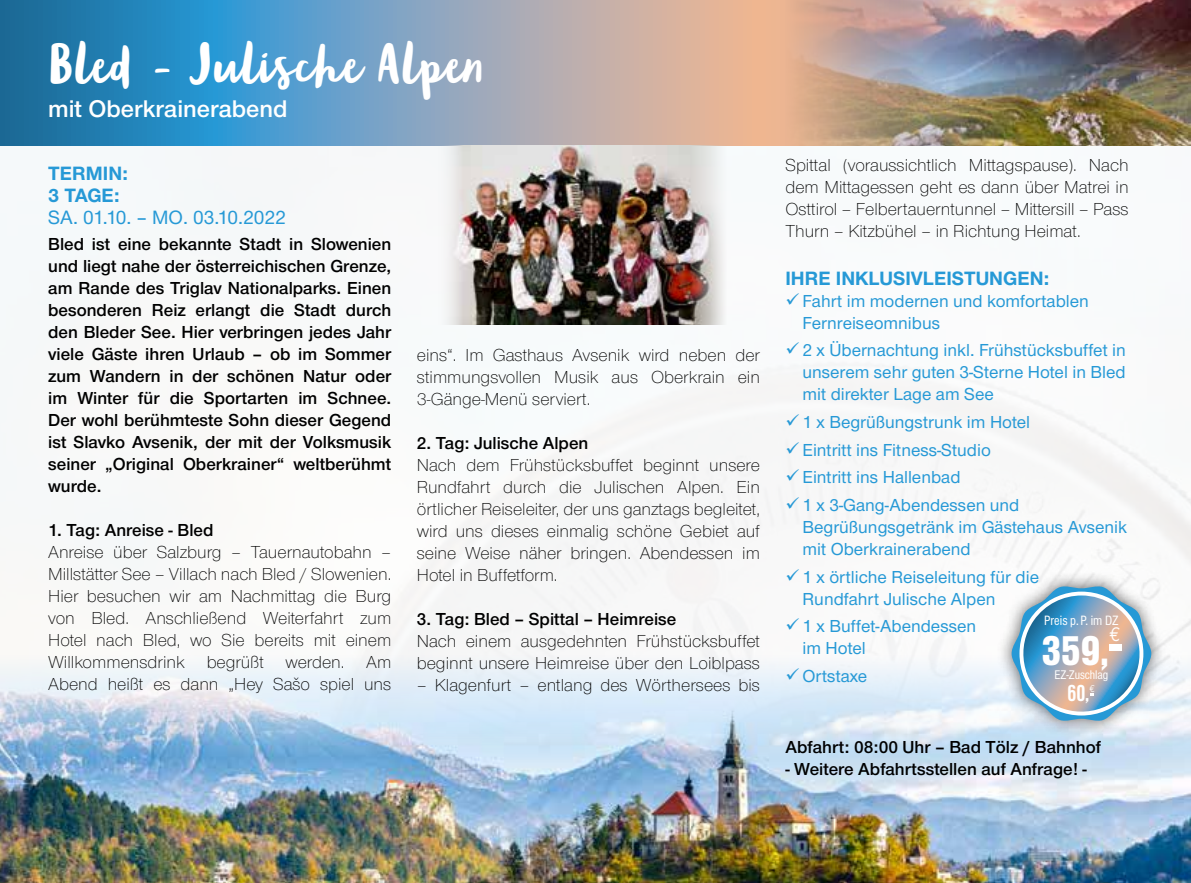
<style>
.page{position:relative;width:1191px;height:883px;background:#f8f9f9}
.page>*{position:absolute;margin:0;border:0;box-sizing:border-box;transform-origin:0 0}
.t1{font:44px "Blog Script W00";color:#fff}
.t2{font:900 condensed 44px "Nimbus Sans T";color:#fff;scale:.92 1}
.t3{font:600 25px "Nimbus Sans Novus T";color:#fff}
.t4{font:700 condensed 24px "Nimbus Sans T";color:#fff;scale:.92 1}
.t5{font:700 20px/22px "Nimbus Sans Novus T";color:#2699d6}
.t6{font:500 20px "Nimbus Sans Novus T";color:#2699d6}
.t7{font:20px "Euro Mono";color:#fff;scale:.92 1}
.t8{font:300 18px/22px "Nimbus Sans Novus T";color:#000;text-align:justify}
.t9{font:600 18px/22px "Nimbus Sans Novus T";color:#000;text-align:justify}
.t10{font:500 18px/22px "Nimbus Sans Novus T";color:#2699d6}
.t11{font:condensed 14px "Nimbus Sans T";color:#fff}
.t12{font:condensed 13px "Nimbus Sans T";letter-spacing:-.005em;color:#fff}
.t13{font:10px "Euro Mono";color:#fff;scale:.92 1}
</style>
<div class="page">
<img style="left:0;top:656px;width:1191px;height:227px">
<svg style="left:0;top:0;width:785px;height:145px;background:#7b9db5"></svg>
<img style="left:785px;top:0;width:406px;height:145px">
<img style="left:450px;top:146px;width:273px;height:178px">
<div style="left:996px;top:571px;width:170px;height:165px;background:#000;opacity:.6"></div>
<svg style="left:1011px;top:585px;width:140px;height:137px"></svg>
<svg style="left:786px;top:668px;width:13px;height:12px"></svg>
<h1 class="t1" style="left:48px;top:40px;width:439px">Bled – Julische Alpen</h1>
<h2 class="t3" style="left:48px;top:94px;width:241px">mit Oberkrainerabend</h2>
<p class="t5" style="left:48px;top:162px;width:81px">TERMIN:<br>3 TAGE:</p>
<p class="t6" style="left:48px;top:205px;width:239px">SA. 01.10. – MO. 03.10.2022</p>
<p class="t9" style="left:48px;top:233px;width:345px">Bled ist eine bekannte Stadt in Slowenien und liegt nahe der österreichischen Grenze, am Rande des Triglav Nationalparks. Einen besonderen Reiz erlangt die Stadt durch den Bleder See. Hier verbringen jedes Jahr viele Gäste ihren Urlaub – ob im Sommer zum Wandern in der schönen Natur oder im Winter für die Sportarten im Schnee.<br>Der wohl berühmteste Sohn dieser Gegend ist Slavko Avsenik, der mit der Volksmusik seiner „Original Oberkrainer“ weltberühmt wurde.</p>
<p class="t9" style="left:48px;top:519px;width:167px">1. Tag: Anreise - Bled</p>
<p class="t8" style="left:48px;top:541px;width:345px">Anreise über Salzburg – Tauernautobahn – Millstätter See – Villach nach Bled / Slowenien.<br>Hier besuchen wir am Nachmittag die Burg von Bled. Anschließend Weiterfahrt zum Hotel nach Bled, wo Sie bereits mit einem Willkommensdrink begrüßt werden. Am Abend heißt es dann „Hey Sašo spiel uns</p>
<p class="t8" style="left:417px;top:344px;width:345px">eins“. Im Gasthaus Avsenik wird neben der stimmungsvollen Musik aus Oberkrain ein 3-Gänge-Menü serviert.</p>
<p class="t9" style="left:417px;top:432px;width:173px">2. Tag: Julische Alpen</p>
<p class="t8" style="left:417px;top:454px;width:345px">Nach dem Frühstücksbuffet beginnt unsere Rundfahrt durch die Julischen Alpen. Ein örtlicher Reiseleiter, der uns ganztags begleitet, wird uns dieses einmalig schöne Gebiet auf seine Weise näher bringen. Abendessen im Hotel in Buffetform.</p>
<p class="t9" style="left:417px;top:608px;width:261px">3. Tag: Bled – Spittal – Heimreise</p>
<p class="t8" style="left:417px;top:630px;width:344px">Nach einem ausgedehnten Frühstücksbuffet beginnt unsere Heimreise über den Loiblpass</p>
<p class="t8" style="left:417px;top:674px;width:344px">– Klagenfurt – entlang des Wörthersees bis</p>
<p class="t8" style="left:785px;top:154px;width:345px">Spittal (voraussichtlich Mittagspause). Nach dem Mittagessen geht es dann über Matrei in Osttirol – Felbertauerntunnel – Mittersill – Pass Thurn – Kitzbühel – in Richtung Heimat.</p>
<p class="t5" style="left:785px;top:266px;width:265px">IHRE INKLUSIVLEISTUNGEN:</p>
<p class="t10" style="left:802px;top:289px;width:288px">Fahrt im modernen und komfortablen<br>Fernreiseomnibus</p>
<p class="t10" style="left:802px;top:339px;width:325px;text-align:justify">2 x Übernachtung inkl. Frühstücksbuffet in unserem sehr guten 3-Sterne Hotel in Bled mit direkter Lage am See</p>
<p class="t10" style="left:802px;top:408px;width:229px;line-height:27.6px">1 x Begrüßungstrunk im Hotel<br>Eintritt ins Fitness-Studio<br>Eintritt ins Hallenbad<br>1 x 3-Gang-Abendessen und</p>
<p class="t10" style="left:802px;top:516px;width:326px">Begrüßungsgetränk im Gästehaus Avsenik mit Oberkrainerabend</p>
<p class="t10" style="left:802px;top:565px;width:238px">1 x örtliche Reiseleitung für die<br>Rundfahrt Julische Alpen</p>
<p class="t10" style="left:802px;top:615px;width:175px">1 x Buffet-Abendessen im Hotel</p>
<p class="t10" style="left:802px;top:665px;width:66px">Ortstaxe</p>
<p class="t11" style="left:1044px;top:612px;width:76px">Preis p. P. im DZ</p>
<h1 class="t2" style="left:1041px;top:624px;width:75px">359,</h1>
<p class="t7" style="left:1109px;top:622px;width:13px">€</p>
<p class="t12" style="left:1054px;top:667px;width:55px">EZ-Zuschlag</p>
<h3 class="t4" style="left:1067px;top:679px;width:25px">60,</h3>
<p class="t13" style="left:1089px;top:682px;width:7px">€</p>
<p class="t9" style="left:785px;top:735px;width:317px">Abfahrt: 08:00 Uhr – Bad Tölz / Bahnhof</p>
<p class="t9" style="left:785px;top:757px;width:303px">- Weitere Abfahrtsstellen auf Anfrage! -</p>
</div>
